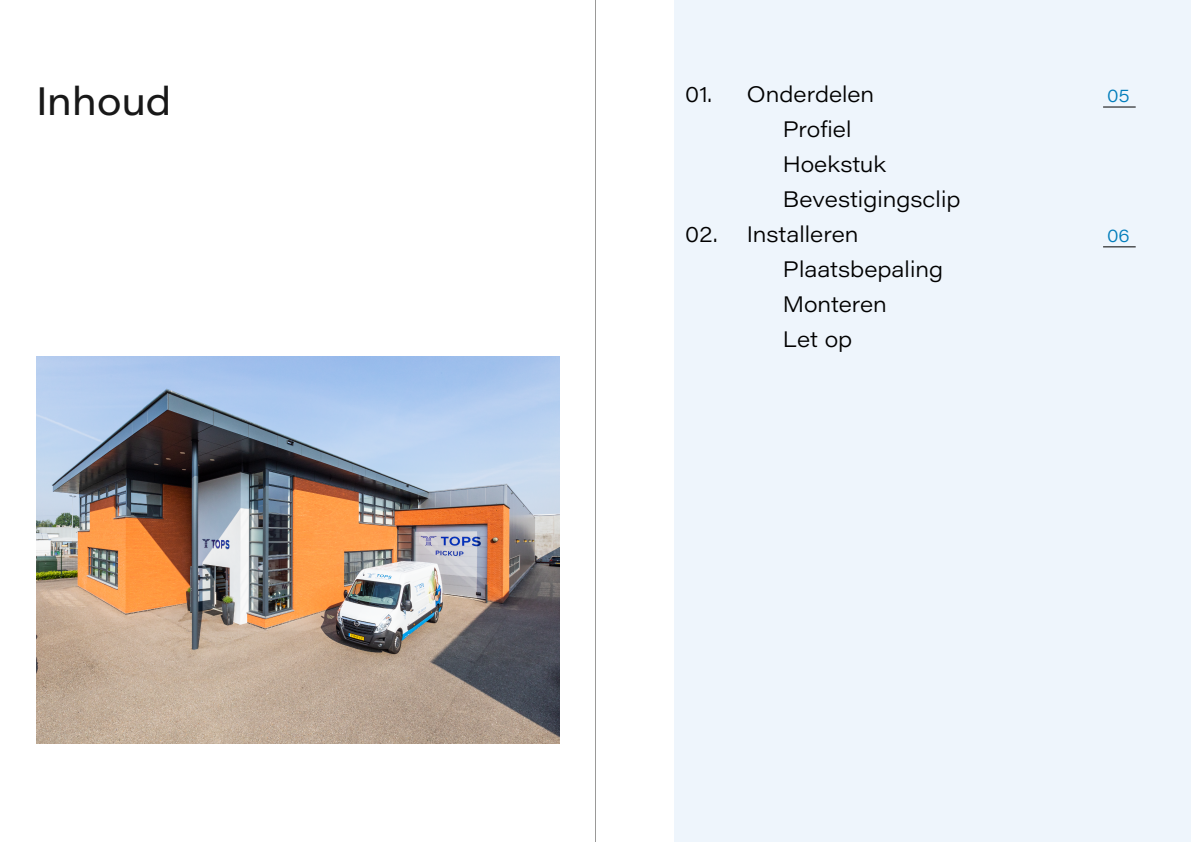
<style>
.page{position:relative;width:1191px;height:842px;background:#fff}
.page>*{position:absolute;margin:0;border:0;box-sizing:border-box;transform-origin:0 0}
.t1{font:39px "Acumin Pro Wide";color:#181818}
.t2{font:300 22px/35px "Acumin Pro Wide";color:#000}
.t3{font:300 18px "Acumin Pro Wide";color:#027dbb}
</style>
<div class="page">
<div style="left:675px;top:0;width:516px;height:842px;background:#eef5fc"></div>
<hr style="left:595px;top:0;width:1px;height:842px;background:#9a9998">
<hr style="left:1103px;top:107px;width:32px;height:1px;background:#000">
<hr style="left:1103px;top:246px;width:32px;height:1px;background:#000">
<img style="left:36px;top:356px;width:523px;height:387px">
<h1 class="t1" style="left:36px;top:73px;width:137px">Inhoud</h1>
<p class="t2" style="left:685px;top:76px;width:191px">01. Onderdelen</p>
<p class="t3" style="left:1107px;top:83px;width:24px">05</p>
<p class="t2" style="left:783px;top:111px;width:179px">Profiel<br>Hoekstuk<br>Bevestigingsclip</p>
<p class="t2" style="left:685px;top:216px;width:175px">02. Installeren</p>
<p class="t3" style="left:1107px;top:223px;width:24px">06</p>
<p class="t2" style="left:783px;top:251px;width:162px">Plaatsbepaling<br>Monteren<br>Let op</p>
</div>
